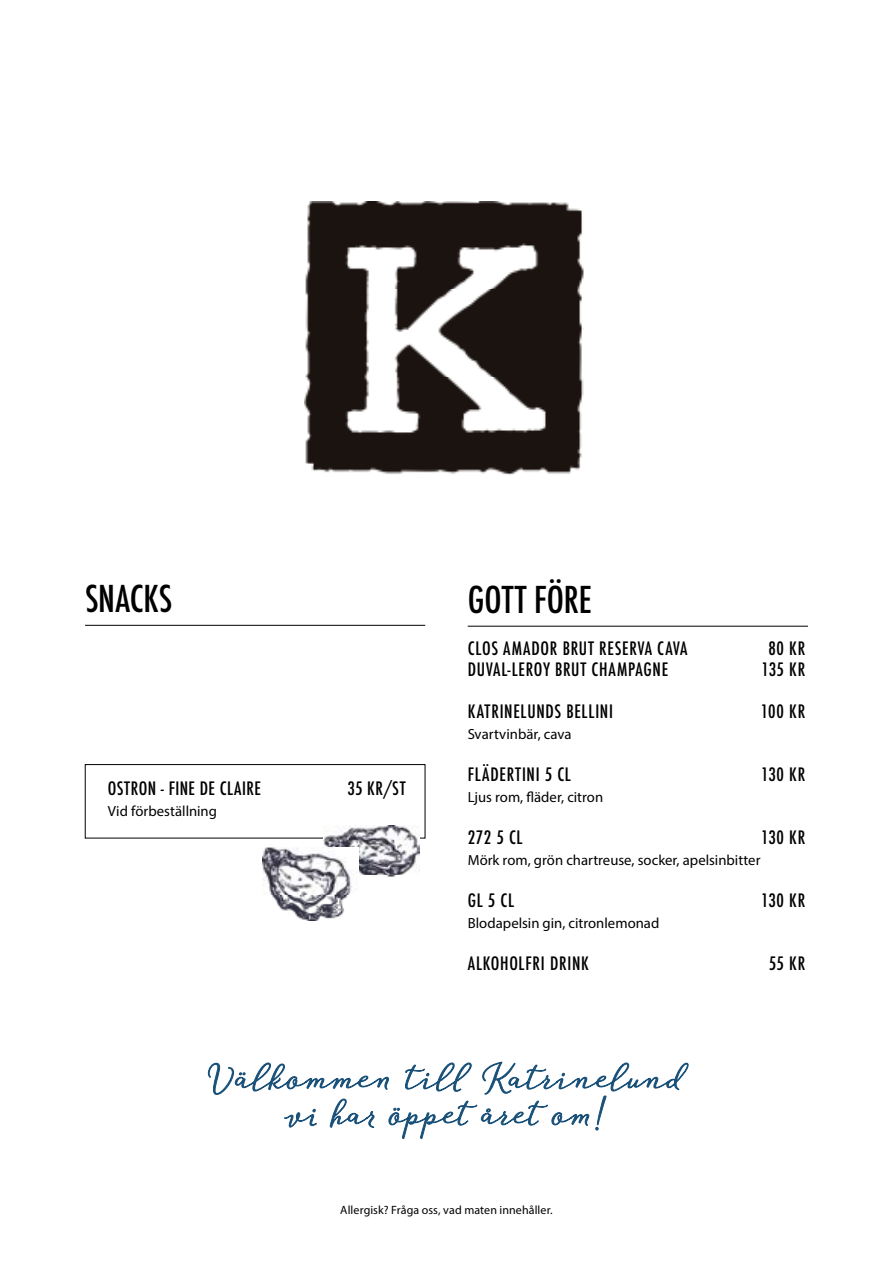
<style>
.page{position:relative;width:893px;height:1263px;background:#fff}
.page>*{position:absolute;margin:0;border:0;box-sizing:border-box;transform-origin:0 0}
.t1{font:500 condensed 36px "Futura";color:#000}
.t2{font:500 condensed 18px "Futura";letter-spacing:.04em;color:#000}
.t3{font:14.7px "Myriad Pro";color:#000}
.t4{font:12px "Myriad Pro";letter-spacing:.005em;color:#000}
</style>
<div class="page">
<img style="left:304px;top:202px;width:280px;height:273px">
<hr style="left:468px;top:626px;width:340px;height:1px;background:#000">
<hr style="left:85px;top:625px;width:340px;height:1px;background:#000">
<div style="left:85px;top:764px;width:340px;height:74px;border:1px solid #000"></div>
<svg style="left:208px;top:1062px;width:480px;height:77px"></svg>
<img style="left:323px;top:825px;width:96px;height:52px">
<img style="left:263px;top:847px;width:96px;height:73px">
<h1 class="t1" style="left:85px;top:576px;width:89px">SNACKS</h1>
<p class="t2" style="left:108px;top:777px;width:155px">OSTRON - FINE DE CLAIRE</p>
<p class="t2" style="left:348px;top:777px;width:60px">35 KR/ST</p>
<p class="t3" style="left:108px;top:802px;width:111px">Vid förbeställning</p>
<h1 class="t1" style="left:468px;top:576px;width:126px">GOTT FÖRE</h1>
<p class="t2" style="left:468px;top:637px;width:221px">CLOS AMADOR BRUT RESERVA CAVA</p>
<p class="t2" style="left:768px;top:637px;width:38px">80 KR</p>
<p class="t2" style="left:468px;top:658px;width:202px">DUVAL-LEROY BRUT CHAMPAGNE</p>
<p class="t2" style="left:761px;top:658px;width:45px">135 KR</p>
<p class="t2" style="left:468px;top:700px;width:147px">KATRINELUNDS BELLINI</p>
<p class="t2" style="left:761px;top:700px;width:46px">100 KR</p>
<p class="t3" style="left:468px;top:725px;width:105px">Svartvinbär, cava</p>
<p class="t2" style="left:468px;top:763px;width:105px">FLÄDERTINI 5 CL</p>
<p class="t2" style="left:761px;top:763px;width:46px">130 KR</p>
<p class="t3" style="left:468px;top:788px;width:137px">Ljus rom, fläder, citron</p>
<p class="t2" style="left:468px;top:826px;width:56px">272 5 CL</p>
<p class="t2" style="left:761px;top:826px;width:46px">130 KR</p>
<p class="t3" style="left:468px;top:851px;width:294px">Mörk rom, grön chartreuse, socker, apelsinbitter</p>
<p class="t2" style="left:468px;top:889px;width:48px">GL 5 CL</p>
<p class="t2" style="left:761px;top:889px;width:46px">130 KR</p>
<p class="t3" style="left:468px;top:914px;width:193px">Blodapelsin gin, citronlemonad</p>
<p class="t2" style="left:468px;top:952px;width:122px">ALKOHOLFRI DRINK</p>
<p class="t2" style="left:769px;top:952px;width:38px">55 KR</p>
<p class="t4" style="left:340px;top:1202px;width:214px">Allergisk? Fråga oss, vad maten innehåller.</p>
</div>
